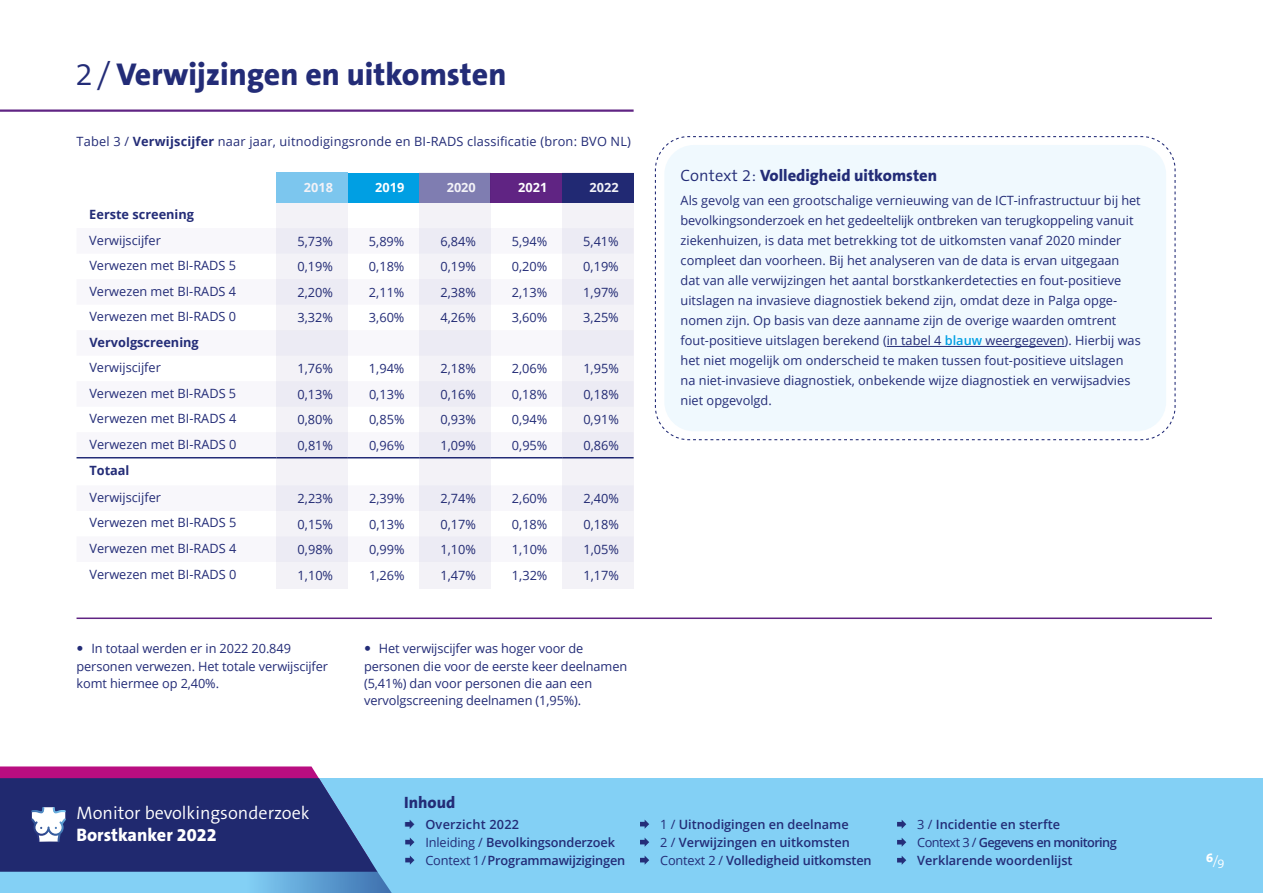
<style>
.page{position:relative;width:1263px;height:893px;background:#fff}
.page>*{position:absolute;margin:0;border:0;box-sizing:border-box;transform-origin:0 0}
.t1{font:800 31.8px "The Sans B8";color:#232c77}
.t2{font:300 18.15px "The Sans B4";color:#fff}
.t3{font:800 18.15px "The Sans B8";color:#fff}
.t4{font:800 16.5px "The Sans B8";color:#232c77}
.t5{font:300 12.9px "The Sans B4";color:#fff}
.t6{font:12.75px/20px "Open Sans";color:#232c77}
.t7{font:600 12.75px/18px "Open Sans";color:#232c77}
.t8{font:700 12.75px "Open Sans";color:#232c77}
.t9{font:700 12.75px "Open Sans";color:#fff}
.s1{font-family:"The Sans B4";font-weight:300}
.s2{font-weight:700}
.s3{font-weight:600;color:#009fe3}
.s4{font-weight:400}
</style>
<div class="page">
<div style="left:304px;top:778px;width:959px;height:115px;background:#83d0f5"></div>
<svg style="left:654px;top:136px;width:522px;height:305px"></svg>
<div style="left:664px;top:145px;width:502px;height:286px;background:#f0f9fe;border-radius:29px"></div>
<hr style="left:77px;top:617px;width:1135px;height:2px;background:#602483">
<hr style="left:0;top:109px;width:634px;height:3px;background:#602483">
<svg style="left:0;top:766px;width:392px;height:127px;background:#495594"></svg>
<div style="left:348px;top:173px;width:71px;height:30px;background:#009fe3"></div>
<div style="left:491px;top:173px;width:71px;height:30px;background:#602483"></div>
<hr style="left:77px;top:457px;width:199px;height:1px;background:#232c77">
<hr style="left:348px;top:457px;width:71px;height:1px;background:#232c77">
<hr style="left:491px;top:457px;width:71px;height:1px;background:#232c77">
<hr style="left:887px;top:346px;width:177px;height:1px;background:#232c77">
<svg style="left:419px;top:173px;width:72px;height:416px;fill:#ededf4"></svg>
<svg style="left:276px;top:173px;width:72px;height:416px;fill:#ededf4"></svg>
<svg style="left:562px;top:173px;width:72px;height:416px;fill:#eeedf5"></svg>
<p class="t1" style="left:75px;top:57px;width:432px"><span class="s1">2 /</span> Verwijzingen en uitkomsten</p>
<p class="t6" style="left:77px;top:131px;width:556px">Tabel 3 / <span class="s2">Verwijscijfer</span> naar jaar, uitnodigingsronde en BI-RADS classificatie (bron: BVO NL)</p>
<p class="t9" style="left:304px;top:178px;width:31px">2018</p>
<p class="t9" style="left:375px;top:178px;width:31px">2019</p>
<p class="t9" style="left:447px;top:178px;width:31px">2020</p>
<p class="t9" style="left:518px;top:178px;width:31px">2021</p>
<p class="t9" style="left:590px;top:178px;width:31px">2022</p>
<p class="t8" style="left:89px;top:206px;width:106px">Eerste screening</p>
<p class="t6" style="left:89px;top:230px;width:73px">Verwijscijfer</p>
<p class="t6" style="left:297px;top:231px;width:37px">5,73%</p>
<p class="t6" style="left:369px;top:231px;width:37px">5,89%</p>
<p class="t6" style="left:440px;top:231px;width:37px">6,84%</p>
<p class="t6" style="left:512px;top:231px;width:37px">5,94%</p>
<p class="t6" style="left:583px;top:231px;width:37px">5,41%</p>
<p class="t6" style="left:89px;top:255px;width:148px">Verwezen met BI-RADS 5</p>
<p class="t6" style="left:297px;top:256px;width:37px">0,19%</p>
<p class="t6" style="left:369px;top:256px;width:37px">0,18%</p>
<p class="t6" style="left:440px;top:256px;width:37px">0,19%</p>
<p class="t6" style="left:512px;top:256px;width:37px">0,20%</p>
<p class="t6" style="left:583px;top:256px;width:37px">0,19%</p>
<p class="t6" style="left:89px;top:281px;width:148px">Verwezen met BI-RADS 4</p>
<p class="t6" style="left:297px;top:282px;width:37px">2,20%</p>
<p class="t6" style="left:369px;top:282px;width:37px">2,11%</p>
<p class="t6" style="left:440px;top:282px;width:37px">2,38%</p>
<p class="t6" style="left:512px;top:282px;width:37px">2,13%</p>
<p class="t6" style="left:583px;top:282px;width:37px">1,97%</p>
<p class="t6" style="left:89px;top:306px;width:148px">Verwezen met BI-RADS 0</p>
<p class="t6" style="left:297px;top:307px;width:37px">3,32%</p>
<p class="t6" style="left:369px;top:307px;width:37px">3,60%</p>
<p class="t6" style="left:440px;top:307px;width:37px">4,26%</p>
<p class="t6" style="left:512px;top:307px;width:37px">3,60%</p>
<p class="t6" style="left:583px;top:307px;width:37px">3,25%</p>
<p class="t8" style="left:89px;top:333px;width:111px">Vervolgscreening</p>
<p class="t6" style="left:89px;top:357px;width:73px">Verwijscijfer</p>
<p class="t6" style="left:298px;top:358px;width:37px">1,76%</p>
<p class="t6" style="left:369px;top:358px;width:37px">1,94%</p>
<p class="t6" style="left:440px;top:358px;width:37px">2,18%</p>
<p class="t6" style="left:512px;top:358px;width:37px">2,06%</p>
<p class="t6" style="left:583px;top:358px;width:37px">1,95%</p>
<p class="t6" style="left:89px;top:383px;width:148px">Verwezen met BI-RADS 5</p>
<p class="t6" style="left:298px;top:384px;width:37px">0,13%</p>
<p class="t6" style="left:369px;top:384px;width:37px">0,13%</p>
<p class="t6" style="left:440px;top:384px;width:37px">0,16%</p>
<p class="t6" style="left:512px;top:384px;width:37px">0,18%</p>
<p class="t6" style="left:583px;top:384px;width:37px">0,18%</p>
<p class="t6" style="left:89px;top:408px;width:148px">Verwezen met BI-RADS 4</p>
<p class="t6" style="left:298px;top:409px;width:37px">0,80%</p>
<p class="t6" style="left:369px;top:409px;width:37px">0,85%</p>
<p class="t6" style="left:440px;top:409px;width:37px">0,93%</p>
<p class="t6" style="left:512px;top:409px;width:37px">0,94%</p>
<p class="t6" style="left:583px;top:409px;width:37px">0,91%</p>
<p class="t6" style="left:89px;top:434px;width:148px">Verwezen met BI-RADS 0</p>
<p class="t6" style="left:298px;top:435px;width:37px">0,81%</p>
<p class="t6" style="left:369px;top:435px;width:37px">0,96%</p>
<p class="t6" style="left:440px;top:435px;width:37px">1,09%</p>
<p class="t6" style="left:512px;top:435px;width:37px">0,95%</p>
<p class="t6" style="left:583px;top:435px;width:37px">0,86%</p>
<p class="t8" style="left:89px;top:462px;width:42px">Totaal</p>
<p class="t6" style="left:89px;top:487px;width:73px">Verwijscijfer</p>
<p class="t6" style="left:298px;top:488px;width:37px">2,23%</p>
<p class="t6" style="left:369px;top:488px;width:37px">2,39%</p>
<p class="t6" style="left:440px;top:488px;width:37px">2,74%</p>
<p class="t6" style="left:512px;top:488px;width:37px">2,60%</p>
<p class="t6" style="left:583px;top:488px;width:37px">2,40%</p>
<p class="t6" style="left:89px;top:513px;width:148px">Verwezen met BI-RADS 5</p>
<p class="t6" style="left:298px;top:514px;width:37px">0,15%</p>
<p class="t6" style="left:369px;top:514px;width:37px">0,13%</p>
<p class="t6" style="left:440px;top:514px;width:37px">0,17%</p>
<p class="t6" style="left:512px;top:514px;width:37px">0,18%</p>
<p class="t6" style="left:583px;top:514px;width:37px">0,18%</p>
<p class="t6" style="left:89px;top:538px;width:148px">Verwezen met BI-RADS 4</p>
<p class="t6" style="left:298px;top:539px;width:37px">0,98%</p>
<p class="t6" style="left:369px;top:539px;width:37px">0,99%</p>
<p class="t6" style="left:440px;top:539px;width:37px">1,10%</p>
<p class="t6" style="left:512px;top:539px;width:37px">1,10%</p>
<p class="t6" style="left:583px;top:539px;width:37px">1,05%</p>
<p class="t6" style="left:89px;top:564px;width:148px">Verwezen met BI-RADS 0</p>
<p class="t6" style="left:298px;top:565px;width:37px">1,10%</p>
<p class="t6" style="left:369px;top:565px;width:37px">1,26%</p>
<p class="t6" style="left:440px;top:565px;width:37px">1,47%</p>
<p class="t6" style="left:512px;top:565px;width:37px">1,32%</p>
<p class="t6" style="left:583px;top:565px;width:37px">1,17%</p>
<p class="t6" style="left:77px;top:640px;width:253px;line-height:17.2px;text-indent:15px">In totaal werden er in 2022 20.849 personen verwezen. Het totale verwijscijfer komt hiermee op 2,40%.</p>
<p class="t6" style="left:364px;top:640px;width:265px;line-height:17.2px;text-indent:15px">Het verwijscijfer was hoger voor de personen die voor de eerste keer deelnamen (5,41%) dan voor personen die aan een vervolgscreening deelnamen (1,95%).</p>
<p class="t4" style="left:681px;top:167px;width:258px"><span class="s1">Context 2:</span> Volledigheid uitkomsten</p>
<p class="t6" style="left:681px;top:190px;width:462px">Als gevolg van een grootschalige vernieuwing van de ICT-infrastructuur bij het bevolkingsonderzoek en het gedeeltelijk ontbreken van terugkoppeling vanuit ziekenhuizen, is data met betrekking tot de uitkomsten vanaf 2020 minder compleet dan voorheen. Bij het analyseren van de data is ervan uitgegaan dat van alle verwijzingen het aantal borstkankerdetecties en fout-positieve uitslagen na invasieve diagnostiek bekend zijn, omdat deze in Palga opge&shy;nomen zijn. Op basis van deze aanname zijn de overige waarden omtrent fout-positieve uitslagen berekend (in tabel 4 <span class="s3">blauw</span> weergegeven). Hierbij was het niet mogelijk om onderscheid te maken tussen fout-positieve uitslagen na niet-invasieve diagnostiek, onbekende wijze diagnostiek en verwijsadvies niet opgevolgd.</p>
<h2 class="t2" style="left:77px;top:804px;width:235px">Monitor bevolkingsonderzoek</h2>
<h2 class="t3" style="left:77px;top:825px;width:142px">Borstkanker 2022</h2>
<p class="t4" style="left:404px;top:793px;width:53px">Inhoud</p>
<p class="t7" style="left:425px;top:815px;width:201px">Overzicht 2022<br><span class="s4">Inleiding /</span> Bevolkingsonderzoek<br><span class="s4">Context 1 /</span> Programmawijzigingen</p>
<p class="t7" style="left:660px;top:815px;width:213px"><span class="s4">1 /</span> Uitnodigingen en deelname<br><span class="s4">2 /</span> Verwijzingen en uitkomsten<br><span class="s4">Context 2 /</span> Volledigheid uitkomsten</p>
<p class="t7" style="left:917px;top:815px;width:201px"><span class="s4">3 /</span> Incidentie en sterfte<br><span class="s4">Context 3 /</span> Gegevens en monitoring<br>Verklarende woordenlijst</p>
<p class="t5" style="left:1206px;top:856px;width:20px"><sup>6</sup>/9</p>
</div>
